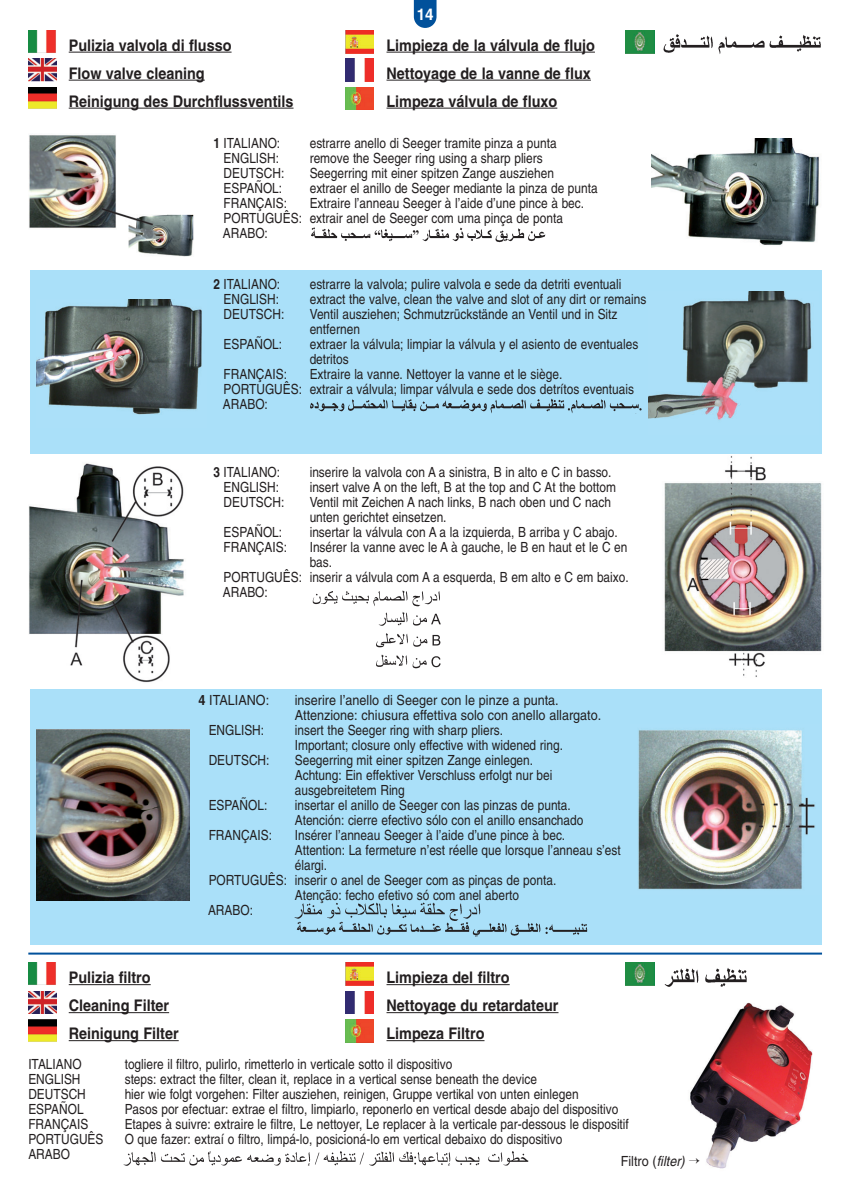
<style>
.page{position:relative;width:850px;height:1190px;background:#fff}
.page>*{position:absolute;margin:0;border:0;box-sizing:border-box;transform-origin:0 0}
.t1{font:700 16px/28px "Helvetica";color:#231f20;scale:.9 1}
.t2{font:700 16px "Helvetica";color:#fff;scale:.95 1}
.t3{font:14px/15px "Helvetica";color:#231f20;scale:.85 1}
.t4{font:14px/15px "Helvetica";color:#231f20;scale:.9 1}
.s1{font-weight:700}
.s2{font-style:italic}
</style>
<div class="page">
<svg style="left:414px;top:0;width:23px;height:28px"></svg>
<img style="left:28px;top:30px;width:28px;height:23px">
<img style="left:28px;top:59px;width:29px;height:22px">
<img style="left:28px;top:87px;width:29px;height:22px">
<img style="left:346px;top:59px;width:28px;height:22px">
<img style="left:346px;top:87px;width:28px;height:23px">
<img style="left:626px;top:30px;width:28px;height:23px">
<hr style="left:69px;top:52px;width:163px;height:1px;background:#231f20">
<hr style="left:69px;top:80px;width:136px;height:1px;background:#231f20">
<hr style="left:69px;top:108px;width:225px;height:1px;background:#231f20">
<hr style="left:387px;top:52px;width:208px;height:1px;background:#231f20">
<hr style="left:387px;top:80px;width:204px;height:1px;background:#231f20">
<hr style="left:387px;top:108px;width:170px;height:1px;background:#231f20">
<img style="left:663px;top:34px;width:158px;height:20px">
<img style="left:346px;top:30px;width:28px;height:23px">
<img style="left:29px;top:135px;width:165px;height:122px">
<img style="left:652px;top:138px;width:168px;height:108px">
<img style="left:28px;top:463px;width:156px;height:220px">
<img style="left:664px;top:456px;width:158px;height:221px">
<div style="left:30px;top:271px;width:792px;height:183px;background:#aae0f9"></div>
<img style="left:36px;top:300px;width:166px;height:115px">
<div style="left:30px;top:689px;width:792px;height:256px;background:#aae0f9"></div>
<img style="left:36px;top:729px;width:153px;height:171px">
<img style="left:648px;top:292px;width:164px;height:128px">
<img style="left:638px;top:730px;width:177px;height:160px">
<img style="left:28px;top:963px;width:28px;height:22px">
<img style="left:28px;top:991px;width:29px;height:23px">
<img style="left:28px;top:1020px;width:29px;height:22px">
<img style="left:346px;top:991px;width:28px;height:23px">
<img style="left:346px;top:1020px;width:28px;height:22px">
<img style="left:626px;top:963px;width:28px;height:23px">
<hr style="left:69px;top:984px;width:82px;height:1px;background:#231f20">
<hr style="left:69px;top:1012px;width:100px;height:1px;background:#231f20">
<hr style="left:69px;top:1040px;width:110px;height:1px;background:#231f20">
<hr style="left:387px;top:984px;width:123px;height:1px;background:#231f20">
<hr style="left:387px;top:1012px;width:172px;height:1px;background:#231f20">
<hr style="left:387px;top:1040px;width:98px;height:1px;background:#231f20">
<img style="left:664px;top:968px;width:83px;height:19px">
<img style="left:346px;top:963px;width:28px;height:23px">
<hr style="left:28px;top:953px;width:794px;height:2px;background:#01519b">
<img style="left:690px;top:1002px;width:123px;height:167px">
<img style="left:311px;top:227px;width:235px;height:16px">
<img style="left:310px;top:398px;width:332px;height:16px">
<img style="left:312px;top:590px;width:129px;height:79px">
<img style="left:294px;top:902px;width:187px;height:18px">
<img style="left:296px;top:920px;width:292px;height:17px">
<img style="left:123px;top:1151px;width:406px;height:15px">
<p class="t2" style="left:417px;top:9px;width:19px">14</p>
<p class="t1" style="left:69px;top:32px;width:251px">Pulizia valvola di flusso<br>Flow valve cleaning<br>Reinigung des Durchflussventils</p>
<p class="t1" style="left:387px;top:32px;width:233px">Limpieza de la válvula de flujo<br>Nettoyage de la vanne de flux<br>Limpeza válvula de fluxo</p>
<p class="t3" style="left:213px;top:137px;width:80px"><span class="s1">1</span> ITALIANO:</p>
<p class="t3" style="left:310px;top:137px;width:292px">estrarre anello di Seeger tramite pinza a punta</p>
<p class="t3" style="left:224px;top:152px;width:67px">ENGLISH:</p>
<p class="t3" style="left:310px;top:152px;width:276px">remove the Seeger ring using a sharp pliers</p>
<p class="t3" style="left:224px;top:167px;width:73px">DEUTSCH:</p>
<p class="t3" style="left:310px;top:167px;width:289px">Seegerring mit einer spitzen Zange ausziehen</p>
<p class="t3" style="left:224px;top:182px;width:70px">ESPAÑOL:</p>
<p class="t3" style="left:310px;top:182px;width:340px">extraer el anillo de Seeger mediante la pinza de punta</p>
<p class="t3" style="left:224px;top:197px;width:76px">FRANÇAIS:</p>
<p class="t3" style="left:223px;top:197px;width:426px;text-indent:87px">Extraire l’anneau Seeger à l’aide d’une pince à bec.<br>PORTUGUÊS: extrair anel de Seeger com uma pinça de ponta<br>ARABO:</p>
<p class="t3" style="left:213px;top:278px;width:80px"><span class="s1">2</span> ITALIANO:</p>
<p class="t3" style="left:310px;top:278px;width:368px">estrarre la valvola; pulire valvola e sede da detriti eventuali</p>
<p class="t3" style="left:224px;top:293px;width:67px">ENGLISH:</p>
<p class="t3" style="left:310px;top:293px;width:397px">extract the valve, clean the valve and slot of any dirt or remains</p>
<p class="t3" style="left:224px;top:308px;width:73px">DEUTSCH:</p>
<p class="t3" style="left:310px;top:308px;width:364px">Ventil ausziehen; Schmutzrückstände an Ventil und in Sitz entfernen</p>
<p class="t3" style="left:224px;top:338px;width:70px">ESPAÑOL:</p>
<p class="t3" style="left:310px;top:338px;width:388px">extraer la válvula; limpiar la válvula y el asiento de eventuales detritos</p>
<p class="t3" style="left:224px;top:368px;width:76px">FRANÇAIS:</p>
<p class="t3" style="left:223px;top:368px;width:485px;text-indent:87px">Extraire la vanne. Nettoyer la vanne et le siège.<br>PORTUGUÊS: extrair a válvula; limpar válvula e sede dos detrítos eventuais<br>ARABO:</p>
<p class="t3" style="left:213px;top:466px;width:80px"><span class="s1">3</span> ITALIANO:</p>
<p class="t3" style="left:310px;top:466px;width:357px">inserire la valvola con A a sinistra, B in alto e C in basso.</p>
<p class="t3" style="left:224px;top:481px;width:67px">ENGLISH:</p>
<p class="t3" style="left:310px;top:481px;width:362px">insert valve A on the left, B at the top and C At the bottom</p>
<p class="t3" style="left:224px;top:496px;width:73px">DEUTSCH:</p>
<p class="t3" style="left:310px;top:496px;width:356px">Ventil mit Zeichen A nach links, B nach oben und C nach unten gerichtet einsetzen.</p>
<p class="t3" style="left:224px;top:526px;width:70px">ESPAÑOL:</p>
<p class="t3" style="left:310px;top:526px;width:364px">insertar la válvula con A a la izquierda, B arriba y C abajo.</p>
<p class="t3" style="left:224px;top:541px;width:76px">FRANÇAIS:</p>
<p class="t3" style="left:310px;top:541px;width:375px">Insérer la vanne avec le A à gauche, le B en haut et le C en</p>
<p class="t3" style="left:310px;top:556px;width:28px">bas.</p>
<p class="t3" style="left:224px;top:571px;width:478px">PORTUGUÊS: inserir a válvula com A a esquerda, B em alto e C em baixo.</p>
<p class="t3" style="left:223px;top:586px;width:54px">ARABO:</p>
<p class="t4" style="left:198px;top:694px;width:80px"><span class="s1">4</span> ITALIANO:</p>
<p class="t4" style="left:295px;top:694px;width:342px">inserire l’anello di Seeger con le pinze a punta.<br>Attenzione: chiusura effettiva solo con anello allargato.</p>
<p class="t3" style="left:209px;top:724px;width:67px">ENGLISH:</p>
<p class="t3" style="left:295px;top:724px;width:317px">insert the Seeger ring with sharp pliers.<br>Important; closure only effective with widened ring.</p>
<p class="t3" style="left:209px;top:754px;width:73px">DEUTSCH:</p>
<p class="t3" style="left:295px;top:754px;width:305px">Seegerring mit einer spitzen Zange einlegen.<br>Achtung: Ein effektiver Verschluss erfolgt nur bei ausgebreitetem Ring</p>
<p class="t3" style="left:209px;top:799px;width:70px">ESPAÑOL:</p>
<p class="t3" style="left:295px;top:799px;width:341px">insertar el anillo de Seeger con las pinzas de punta.<br>Atención: cierre efectivo sólo con el anillo ensanchado</p>
<p class="t3" style="left:209px;top:829px;width:76px">FRANÇAIS:</p>
<p class="t3" style="left:295px;top:829px;width:320px">Insérer l’anneau Seeger à l’aide d’une pince à bec.</p>
<p class="t3" style="left:295px;top:844px;width:385px">Attention: La fermeture n’est réelle que lorsque l’anneau s’est</p>
<p class="t3" style="left:295px;top:859px;width:40px">élargi.</p>
<p class="t3" style="left:209px;top:874px;width:411px">PORTUGUÊS: inserir o anel de Seeger com as pinças de ponta.</p>
<p class="t3" style="left:295px;top:889px;width:265px">Atenção: fecho efetivo só com anel aberto</p>
<p class="t3" style="left:208px;top:904px;width:54px">ARABO:</p>
<p class="t1" style="left:69px;top:965px;width:124px">Pulizia filtro<br>Cleaning Filter<br>Reinigung Filter</p>
<p class="t1" style="left:387px;top:965px;width:193px">Limpieza del filtro<br>Nettoyage du retardateur<br>Limpeza Filtro</p>
<p class="t3" style="left:28px;top:1058px;width:64px">ITALIANO</p>
<p class="t3" style="left:125px;top:1058px;width:387px">togliere il filtro, pulirlo, rimetterlo in verticale sotto il dispositivo</p>
<p class="t3" style="left:28px;top:1073px;width:63px">ENGLISH</p>
<p class="t3" style="left:125px;top:1073px;width:487px">steps: extract the filter, clean it, replace in a vertical sense beneath the device</p>
<p class="t3" style="left:28px;top:1088px;width:69px">DEUTSCH</p>
<p class="t3" style="left:125px;top:1088px;width:536px">hier wie folgt vorgehen: Filter ausziehen, reinigen, Gruppe vertikal von unten einlegen</p>
<p class="t3" style="left:28px;top:1103px;width:67px">ESPAÑOL</p>
<p class="t3" style="left:125px;top:1103px;width:582px">Pasos por efectuar: extrae el filtro, limpiarlo, reponerlo en vertical desde abajo del dispositivo</p>
<p class="t3" style="left:28px;top:1118px;width:72px">FRANÇAIS</p>
<p class="t3" style="left:125px;top:1118px;width:595px">Etapes à suivre: extraire le filtre, Le nettoyer, Le replacer à la verticale par-dessous le dispositif</p>
<p class="t3" style="left:28px;top:1133px;width:90px">PORTUGUÊS</p>
<p class="t3" style="left:125px;top:1133px;width:516px">O que fazer: extraí o filtro, limpá-lo, posicioná-lo em vertical debaixo do dispositivo</p>
<p class="t3" style="left:28px;top:1148px;width:51px">ARABO</p>
<p class="t4" style="left:621px;top:1155px;width:90px">Filtro (<span class="s2">filter)</span> →</p>
</div>
